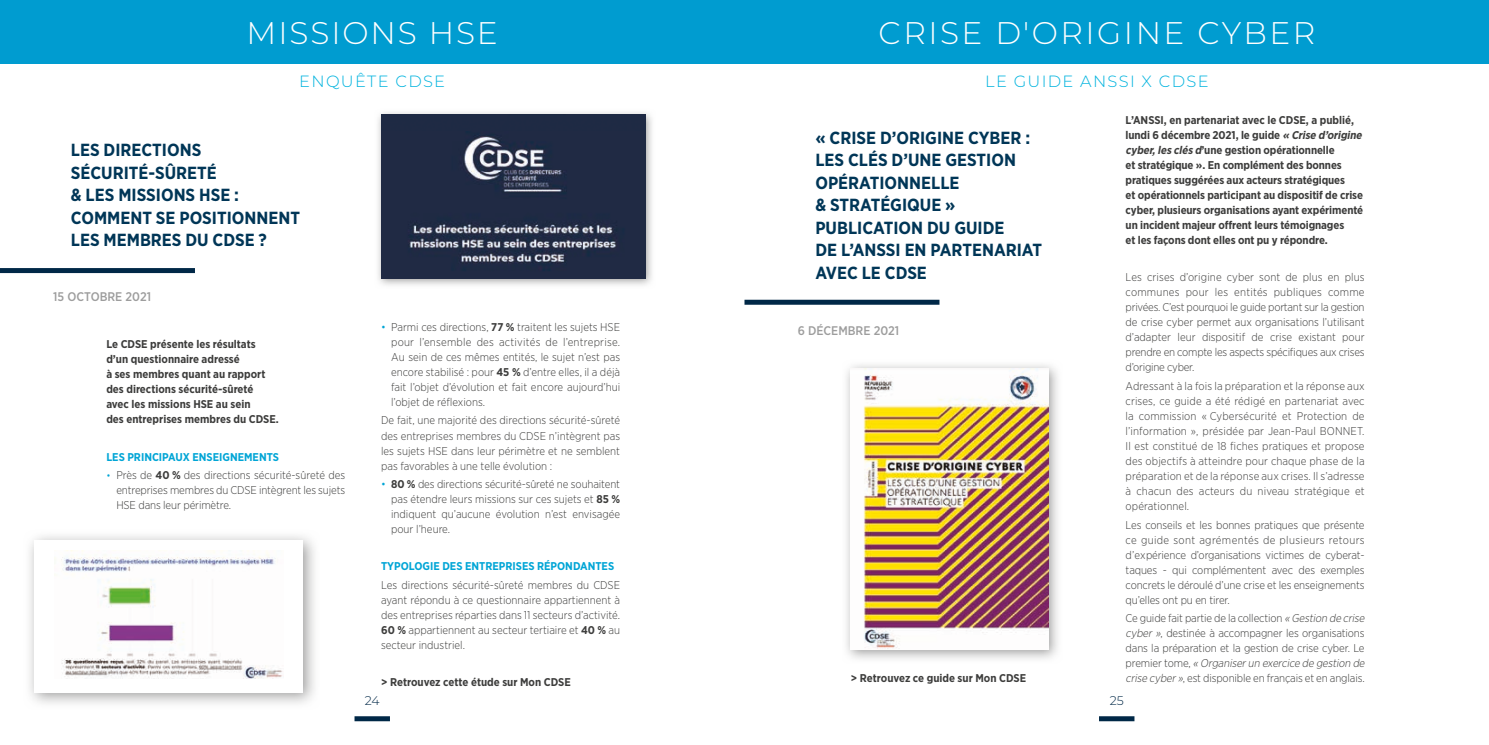
<style>
.page{position:relative;width:1489px;height:745px;background:#fff}
.page>*{position:absolute;margin:0;border:0;box-sizing:border-box;transform-origin:0 0}
.t1{font:300 31.25px "Montserrat";letter-spacing:.08em;color:#fff}
.t2{font:300 31.25px "Montserrat";letter-spacing:.06em;color:#fff}
.t3{font:700 17.5px/22.5px "Gotham Narrow";color:#003657}
.t4{font:300 16.25px "Montserrat";letter-spacing:.08em;color:#00b3de}
.t5{font:500 12.5px "Gotham Narrow";color:#9d9d9d}
.t6{font:300 12.5px "Montserrat";color:#002847}
.t7{font:300 11.25px/15px "Gotham Narrow";letter-spacing:-.01em;color:#3d3d3c;text-align:justify}
.t8{font:700 11.25px/15px "Gotham Narrow";letter-spacing:-.01em;color:#3d3d3c}
.t9{font:700 11.25px "Gotham Narrow";color:#00a5d6}
.s1{font-size:10px;color:#00a5d6}
.s2{font-weight:700}
.s3{color:#00a5d6}
.s4{font-style:italic}
</style>
<div class="page">
<svg style="left:1099px;top:716px;width:35px;height:4px"></svg>
<svg style="left:354px;top:716px;width:36px;height:4px"></svg>
<div style="left:0;top:268px;width:195px;height:5px;background:#002847"></div>
<div style="left:0;top:0;width:744px;height:63px;background:#009cd0"></div>
<img style="left:54px;top:550px;width:229px;height:128px">
<img style="left:378px;top:112px;width:274px;height:173px">
<img style="left:381px;top:131px;width:264px;height:147px">
<div style="left:381px;top:115px;width:264px;height:16px;background:#1e2a44"></div>
<div style="left:744px;top:0;width:744px;height:63px;background:#009cd0"></div>
<div style="left:744px;top:299px;width:195px;height:5px;background:#002847"></div>
<img style="left:846px;top:364px;width:212px;height:295px">
<img style="left:850px;top:368px;width:198px;height:281px">
<h1 class="t2" style="left:247px;top:12px;width:253px">MISSIONS HSE</h1>
<h3 class="t4" style="left:299px;top:70px;width:147px">ENQUÊTE CDSE</h3>
<h2 class="t3" style="left:71px;top:138px;width:231px">LES DIRECTIONS<br>SÉCURITÉ-SÛRETÉ<br>&amp; LES MISSIONS HSE :<br>COMMENT SE POSITIONNENT<br>LES MEMBRES DU CDSE ?</h2>
<p class="t5" style="left:53px;top:289px;width:99px">15 OCTOBRE 2021</p>
<p class="t8" style="left:106px;top:336px;width:174px">Le CDSE présente les résultats d’un questionnaire adressé<br>à ses membres quant au rapport des directions sécurité-sûreté avec les missions HSE au sein<br>des entreprises membres du CDSE.</p>
<p class="t9" style="left:106px;top:449px;width:174px">LES PRINCIPAUX ENSEIGNEMENTS</p>
<p class="t7" style="left:116px;top:467px;width:230px;text-indent:-10px"><span class="s1">•</span> Près de <span class="s2">40 %</span> des directions sécurité-sûreté des entreprises membres du CDSE intègrent les sujets HSE dans leur périmètre.</p>
<p class="t7" style="left:391px;top:319px;width:230px;text-indent:-10px"><span class="s3">•</span> Parmi ces directions, <span class="s2">77 %</span> traitent les sujets HSE pour l’ensemble des activités de l’entreprise.<br>Au sein de ces mêmes entités, le sujet n’est pas encore stabilisé : pour <span class="s2">45 %</span> d’entre elles, il a déjà fait l’objet d’évolution et fait encore aujourd’hui l’objet de réflexions.</p>
<p class="t7" style="left:381px;top:412px;width:240px">De fait, une majorité des directions sécurité-sûreté des entreprises membres du CDSE n’intègrent pas les sujets HSE dans leur périmètre et ne semblent pas favorables à une telle évolution :</p>
<p class="t7" style="left:391px;top:476px;width:230px;text-indent:-10px"><span class="s3">•</span> <span class="s2">80 %</span> des directions sécurité-sûreté ne souhaitent pas étendre leurs missions sur ces sujets et <span class="s2">85 % </span>indiquent qu’aucune évolution n’est envisagée pour l’heure.</p>
<p class="t9" style="left:381px;top:558px;width:234px">TYPOLOGIE DES ENTREPRISES RÉPONDANTES</p>
<p class="t7" style="left:381px;top:576px;width:240px">Les directions sécurité-sûreté membres du CDSE ayant répondu à ce questionnaire appartiennent à des entreprises réparties dans 11 secteurs d’activité.<br><span class="s2">60 %</span> appartiennent au secteur tertiaire et <span class="s2">40 %</span> au secteur industriel.</p>
<p class="t8" style="left:381px;top:674px;width:191px">&gt; Retrouvez cette étude sur Mon CDSE</p>
<h1 class="t1" style="left:878px;top:12px;width:438px">CRISE D'ORIGINE CYBER</h1>
<h3 class="t4" style="left:985px;top:70px;width:225px">LE GUIDE ANSSI X CDSE</h3>
<p class="t8" style="left:1125px;top:112px;width:240px">L’ANSSI, en partenariat avec le CDSE, a publié, lundi 6 décembre 2021, le guide <span class="s4">« Crise d’origine cyber,lesclésd</span>’une gestion opérationnelle<br>et stratégique ». En complément des bonnes pratiques suggérées aux acteurs stratégiques<br>et opérationnels participant au dispositif de crise cyber, plusieurs organisations ayant expérimenté un incident majeur offrent leurs témoignages<br>et les façons dont elles ont pu y répondre.</p>
<p class="t7" style="left:1125px;top:269px;width:240px">Les crises d’origine cyber sont de plus en plus communes pour les entités publiques comme privées. C’est pourquoi le guide portant sur la gestion de crise cyber permet aux organisations l’utilisant d’adapter leur dispositif de crise existant pour prendre en compte les aspects spécifiques aux crises d’origine cyber.</p>
<p class="t7" style="left:1125px;top:378px;width:240px">Adressant à la fois la préparation et la réponse aux crises, ce guide a été rédigé en partenariat avec la commission « Cybersécurité et Protection de l’information », présidée par Jean-Paul BONNET.<br>Il est constitué de 18 fiches pratiques et propose des objectifs à atteindre pour chaque phase de la préparation et de la réponse aux crises. Il s’adresse à chacun des acteurs du niveau stratégique et opérationnel.</p>
<p class="t7" style="left:1125px;top:516px;width:240px">Les conseils et les bonnes pratiques que présente ce guide sont agrémentés de plusieurs retours d’expérience d’organisations victimes de cyberat&shy;taques - qui complémentent avec des exemples concrets le déroulé d’une crise et les enseignements qu’elles ont pu en tirer.</p>
<p class="t7" style="left:1125px;top:610px;width:243px;text-align:left">Ce guide fait partie de la collection <span class="s4">« Gestion de crise cyber »</span>, destinée à accompagner les organisations dans la préparation et la gestion de crise cyber. Le p re m i e r t o m e , <span class="s4">« Organiserun exercice de gestion de crise cyber»</span>, est disponible en français et en anglais.</p>
<h2 class="t3" style="left:815px;top:126px;width:228px">« CRISE D’ORIGINE CYBER :<br>LES CLÉS D’UNE GESTION<br>OPÉRATIONNELLE<br>&amp; STRATÉGIQUE »<br>PUBLICATION DU GUIDE<br>DE L’ANSSI EN PARTENARIAT<br>AVEC LE CDSE</h2>
<p class="t5" style="left:797px;top:322px;width:103px">6 DÉCEMBRE 2021</p>
<p class="t8" style="left:850px;top:669px;width:177px">&gt; Retrouvez ce guide sur Mon CDSE</p>
<p class="t6" style="left:365px;top:691px;width:16px">24</p>
<p class="t6" style="left:1109px;top:691px;width:16px">25</p>
</div>
